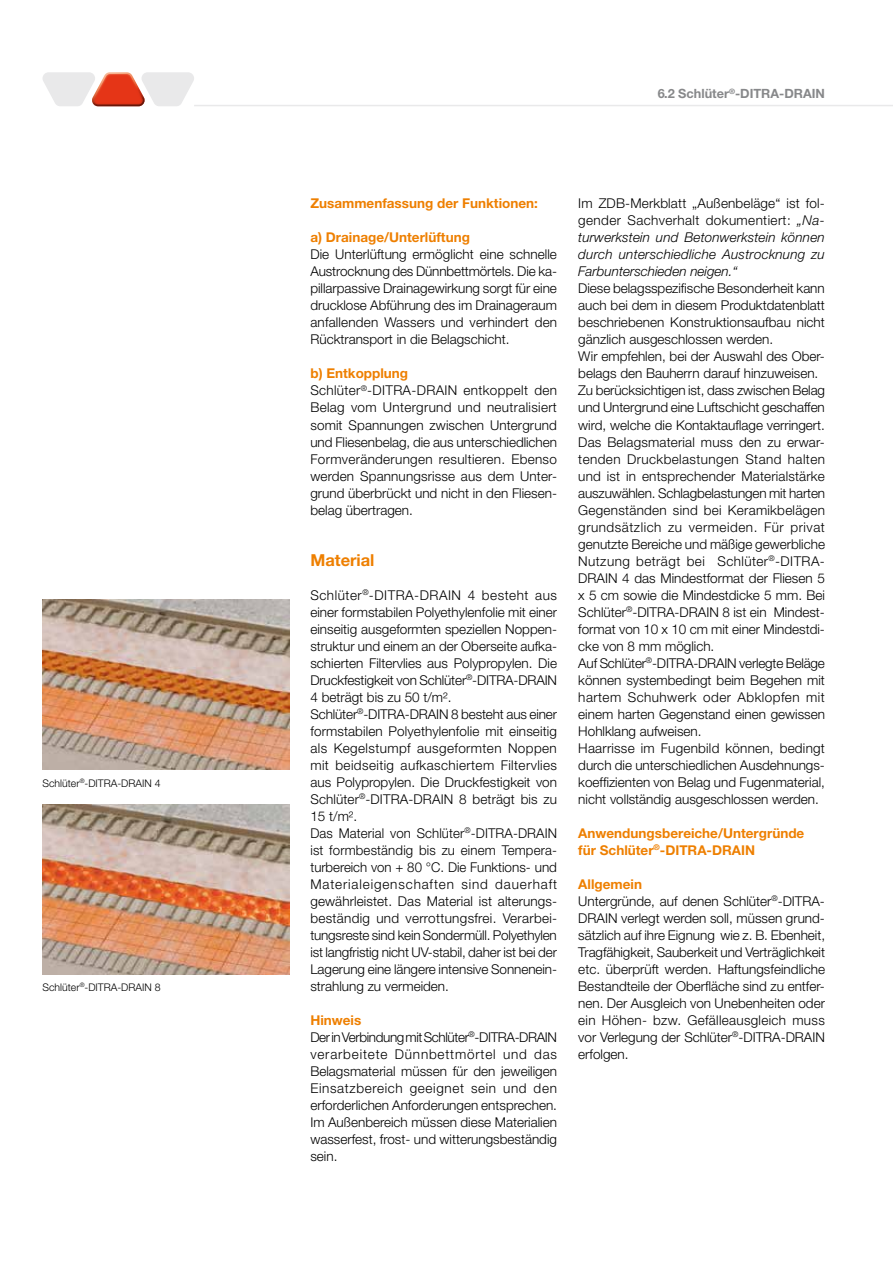
<style>
.page{position:relative;width:893px;height:1263px;background:#fff}
.page>*{position:absolute;margin:0;border:0;box-sizing:border-box;transform-origin:0 0}
.Überschrift{font:700 16.5px "Helvetica Neue LT Pro";color:#ee7f00}
.Fließtext{font:300 13.5px/17px "Helvetica Neue LT Pro";color:#000;text-align:justify}
.Fließtext-2{font:italic 300 13.5px/17px "Helvetica Neue LT Pro";color:#000;text-align:justify}
.Unter-Überschrift{font:700 13.5px/17px "Helvetica Neue LT Pro";color:#ee7f00}
.t1{font:700 12.75px "Helvetica Neue LT Pro";color:#87888a}
.Material_und_Länge_7{font:300 10.5px "Helvetica Neue LT Pro";color:#000}
.s1{font-style:normal}
</style>
<div class="page">
<hr style="left:194px;top:105px;width:699px;height:1px;background:#e9e9ea">
<svg style="left:43px;top:72px;width:151px;height:34px"></svg>
<img style="left:43px;top:600px;width:246px;height:170px">
<img style="left:43px;top:804px;width:246px;height:171px">
<p class="Material_und_Länge_7" style="left:43px;top:776px;width:120px">Schlüter<sup>®</sup>-DITRA-DRAIN 4</p>
<p class="Material_und_Länge_7" style="left:43px;top:981px;width:120px">Schlüter<sup>®</sup>-DITRA-DRAIN 8</p>
<p class="t1" style="left:658px;top:86px;width:169px">6.2 Schlüter<sup>®</sup>-DITRA-DRAIN</p>
<p class="Unter-Überschrift" style="left:310px;top:195px;width:229px">Zusammenfassung der Funktionen:</p>
<p class="Unter-Überschrift" style="left:310px;top:229px;width:161px">a) Drainage/Unterlüftung</p>
<p class="Fließtext" style="left:310px;top:246px;width:248px">Die Unterlüftung ermöglicht eine schnelle Austrocknung des Dünnbettmörtels. Die ka&shy;pillarpassive Drainagewirkung sorgt für eine drucklose Abführung des im Drainageraum anfallenden Wassers und verhindert den Rücktransport in die Belagschicht.</p>
<p class="Unter-Überschrift" style="left:310px;top:365px;width:99px">b) Entkopplung</p>
<p class="Fließtext" style="left:310px;top:382px;width:248px">Schlüter<sup>®</sup>-DITRA-DRAIN entkoppelt den Belag vom Untergrund und neutralisiert somit Spannungen zwischen Untergrund und Fliesenbelag, die aus unterschiedlichen Formveränderungen resultieren. Ebenso werden Spannungsrisse aus dem Unter&shy;grund überbrückt und nicht in den Fliesen&shy;belag übertragen.</p>
<p class="Überschrift" style="left:310px;top:549px;width:66px">Material</p>
<p class="Fließtext" style="left:310px;top:586px;width:248px">Schlüter<sup>®</sup>-DITRA-DRAIN 4 besteht aus einer formstabilen Polyethylenfolie mit einer einseitig ausgeformten speziellen Noppen&shy;struktur und einem an der Oberseite aufka&shy;schierten Filtervlies aus Polypropylen. Die Druckfestigkeit von Schlüter<sup>®</sup>-DITRA-DRAIN 4 beträgt bis zu 50 t/m².</p>
<p class="Fließtext" style="left:310px;top:705px;width:248px">Schlüter<sup>®</sup>-DITRA-DRAIN 8 besteht aus einer formstabilen Polyethylenfolie mit einseitig als Kegelstumpf ausgeformten Noppen mit beidseitig aufkaschiertem Filtervlies aus Polypropylen. Die Druckfestigkeit von Schlüter<sup>®</sup>-DITRA-DRAIN 8 beträgt bis zu 15 t/m².</p>
<p class="Fließtext" style="left:310px;top:824px;width:248px">Das Material von Schlüter<sup>®</sup>-DITRA-DRAIN ist formbeständig bis zu einem Tempera&shy;turbereich von + 80 °C. Die Funktions- und Materialeigenschaften sind dauerhaft gewährleistet. Das Material ist alterungs&shy;beständig und verrottungsfrei. Verarbei&shy;tungsreste sind kein Sondermüll. Polyethylen ist langfristig nicht UV-stabil, daher ist bei der Lagerung eine längere intensive Sonnenein&shy;strahlung zu vermeiden.</p>
<p class="Unter-Überschrift" style="left:310px;top:1011px;width:52px">Hinweis</p>
<p class="Fließtext" style="left:310px;top:1028px;width:248px">Der in Verbindung mit Schlüter<sup>®</sup>-DITRA-DRAIN verarbeitete Dünnbettmörtel und das Belagsmaterial müssen für den jeweiligen Einsatzbereich geeignet sein und den erforderlichen Anforderungen entsprechen.<br>Im Außenbereich müssen diese Materialien wasserfest, frost- und witterungsbeständig sein.</p>
<p class="Fließtext-2" style="left:578px;top:195px;width:248px"><span class="s1">Im ZDB-Merkblatt „Außenbeläge“ ist fol&shy;gender Sachverhalt dokumentiert:</span> „Na&shy;turwerkstein und Betonwerkstein können durch unterschiedliche Austrocknung zu Farbunterschieden neigen.“</p>
<p class="Fließtext" style="left:578px;top:280px;width:248px">Diese belagsspezifische Besonderheit kann auch bei dem in diesem Produktdatenblatt beschriebenen Konstruktionsaufbau nicht gänzlich ausgeschlossen werden.</p>
<p class="Fließtext" style="left:578px;top:348px;width:248px">Wir empfehlen, bei der Auswahl des Ober&shy;belags den Bauherrn darauf hinzuweisen.</p>
<p class="Fließtext" style="left:578px;top:382px;width:248px">Zu berücksichtigen ist, dass zwischen Belag und Untergrund eine Luftschicht geschaffen wird, welche die Kontaktauflage verringert.<br>Das Belagsmaterial muss den zu erwar&shy;tenden Druckbelastungen Stand halten und ist in entsprechender Materialstärke auszuwählen. Schlagbelastungen mit harten Gegenständen sind bei Keramikbelägen grundsätzlich zu vermeiden. Für privat genutzte Bereiche und mäßige gewerbliche Nutzung beträgt bei Schlüter<sup>®</sup>-DITRA-DRAIN 4 das Mindestformat der Fliesen 5 x 5 cm sowie die Mindestdicke 5 mm. Bei Schlüter<sup>®</sup>-DITRA-DRAIN 8 ist ein Mindest&shy;format von 10 x 10 cm mit einer Mindestdi&shy;cke von 8 mm möglich.</p>
<p class="Fließtext" style="left:578px;top:654px;width:248px">Auf Schlüter<sup>®</sup>-DITRA-DRAIN verlegte Beläge können systembedingt beim Begehen mit hartem Schuhwerk oder Abklopfen mit einem harten Gegenstand einen gewissen Hohlklang aufweisen.</p>
<p class="Fließtext" style="left:578px;top:739px;width:248px">Haarrisse im Fugenbild können, bedingt durch die unterschiedlichen Ausdehnungs&shy;koeffizienten von Belag und Fugenmaterial, nicht vollständig ausgeschlossen werden.</p>
<p class="Unter-Überschrift" style="left:578px;top:824px;width:228px">Anwendungsbereiche/Untergründe für Schlüter<sup>®</sup>-DITRA-DRAIN</p>
<p class="Unter-Überschrift" style="left:578px;top:875px;width:65px">Allgemein</p>
<p class="Fließtext" style="left:578px;top:892px;width:248px">Untergründe, auf denen Schlüter<sup>®</sup>-DITRA-DRAIN verlegt werden soll, müssen grund&shy;sätzlich auf ihre Eignung wie z. B. Ebenheit, Tragfähigkeit, Sauberkeit und Verträglichkeit etc. überprüft werden. Haftungsfeindliche Bestandteile der Oberfläche sind zu entfer&shy;nen. Der Ausgleich von Unebenheiten oder ein Höhen- bzw. Gefälleausgleich muss vor Verlegung der Schlüter<sup>®</sup>-DITRA-DRAIN erfolgen.</p>
</div>
